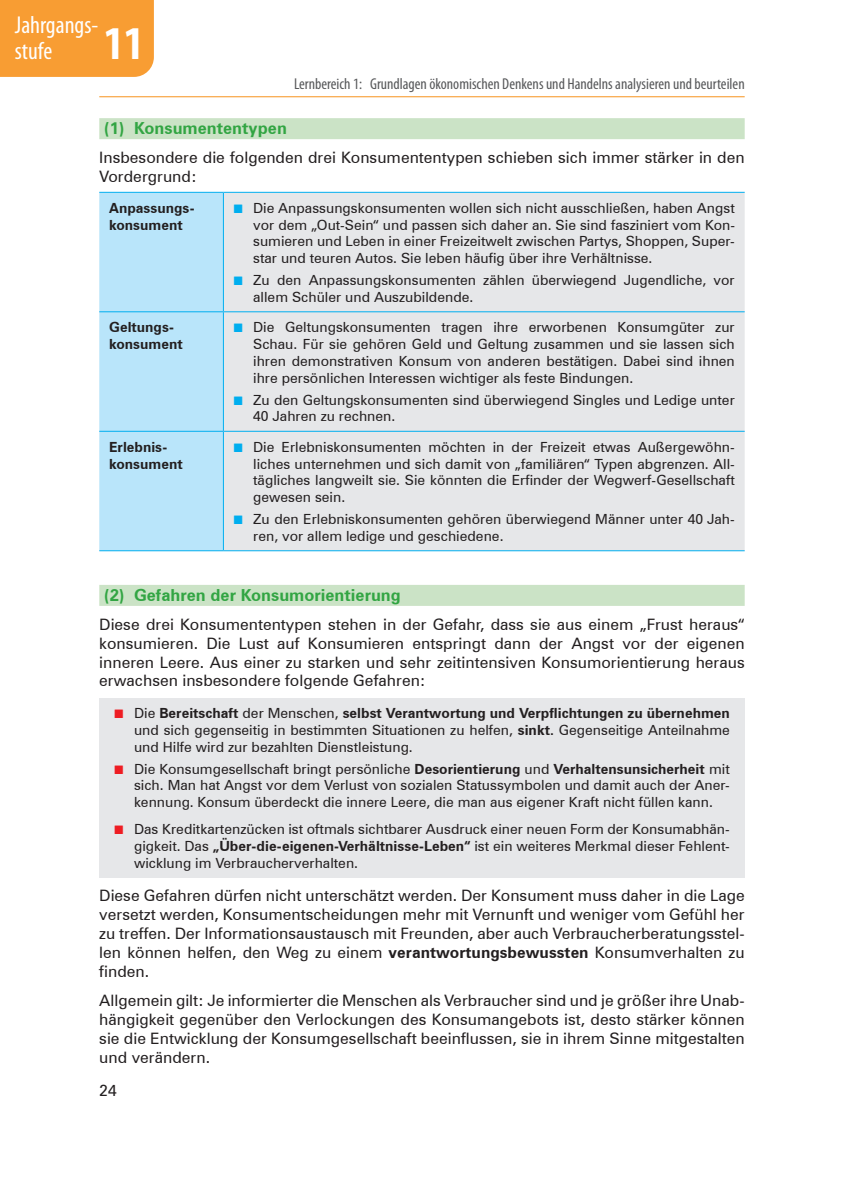
<style>
.page{position:relative;width:844px;height:1191px;background:#fff}
.page>*{position:absolute;margin:0;border:0;box-sizing:border-box;transform-origin:0 0}
.t1{font:condensed 24.5px/25.4px "Myriad Pro";color:#fff}
.t2{font:700 16.62px "Zurich BT";color:#32a543}
.t3{font:15.75px/18.9px "Zurich BT";color:#231f20;text-align:justify}
.t4{font:condensed 15.75px "Myriad Pro";color:#57585a}
.t5{font:14px/16.8px "Zurich BT";color:#231f20;text-align:justify}
.t6{font:700 14px/16.8px "Zurich BT";color:#231f20}
.s1{font-weight:700;font-size:47.25px}
.s2{font-family:"Uni Math";font-size:12.25px;color:#00aeef}
.s3{font-family:"Uni Math";font-size:12.25px;color:#ee1d23}
.s4{font-weight:700}
</style>
<div class="page">
<div style="left:0;top:0;width:154px;height:77px;background:#f89d33"></div>
<hr style="left:99px;top:96px;width:645px;height:1px;background:#f7931d">
<div style="left:99px;top:118px;width:645px;height:21px;background:#cbe3c6"></div>
<div style="left:99px;top:585px;width:645px;height:21px;background:#cbe3c6"></div>
<div style="left:99px;top:697px;width:645px;height:65px;background:#e6e7e9"></div>
<div style="left:99px;top:753px;width:645px;height:65px;background:#e6e7e9"></div>
<div style="left:99px;top:813px;width:645px;height:65px;background:#e6e7e9"></div>
<div style="left:99px;top:193px;width:124px;height:357px;background:#b9e5fa"></div>
<div style="left:224px;top:193px;width:520px;height:357px;background:#e6e7e9"></div>
<hr style="left:99px;top:192px;width:124px;height:1px;background:#00aeef">
<hr style="left:223px;top:193px;width:1px;height:118px;background:#00aeef">
<hr style="left:99px;top:311px;width:124px;height:1px;background:#00aeef">
<hr style="left:223px;top:312px;width:1px;height:119px;background:#00aeef">
<hr style="left:99px;top:431px;width:124px;height:1px;background:#00aeef">
<hr style="left:223px;top:432px;width:1px;height:118px;background:#00aeef">
<hr style="left:99px;top:550px;width:124px;height:1px;background:#00aeef">
<hr style="left:223px;top:192px;width:521px;height:1px;background:#00aeef">
<hr style="left:223px;top:431px;width:521px;height:1px;background:#00aeef">
<hr style="left:223px;top:550px;width:521px;height:1px;background:#00aeef">
<hr style="left:223px;top:311px;width:521px;height:1px;background:#00aeef">
<h1 class="t1" style="left:15px;top:14px;width:130px">Jahrgangs-<br>stufe <span class="s1">11</span></h1>
<p class="t4" style="left:294px;top:78px;width:452px">Lernbereich 1: Grundlagen ökonomischen Denkens und Handelns analysieren und beurteilen</p>
<p class="t2" style="left:104px;top:118px;width:184px">(1) Konsumententypen</p>
<p class="t3" style="left:99px;top:148px;width:646px">Insbesondere die folgenden drei Konsumententypen schieben sich immer stärker in den<br>Vordergrund:</p>
<p class="t6" style="left:109px;top:199px;width:87px">Anpassungs&shy;konsument</p>
<p class="t5" style="left:253px;top:199px;width:483px;text-indent:-20px"><span class="s2">■</span> Die Anpassungskonsumenten wollen sich nicht ausschließen, haben Angst vor dem „Out-Sein“ und passen sich daher an. Sie sind fasziniert vom Kon&shy;sumieren und Leben in einer Freizeitwelt zwischen Partys, Shoppen, Super&shy;star und teuren Autos. Sie leben häufig über ihre Verhältnisse.</p>
<p class="t5" style="left:253px;top:271px;width:483px;text-indent:-20px"><span class="s2">■</span> Zu den Anpassungskonsumenten zählen überwiegend Jugendliche, vor allem Schüler und Auszubildende.</p>
<p class="t6" style="left:109px;top:319px;width:75px">Geltungs&shy;konsument</p>
<p class="t5" style="left:253px;top:319px;width:483px;text-indent:-20px"><span class="s2">■</span> Die Geltungskonsumenten tragen ihre erworbenen Konsumgüter zur Schau. Für sie gehören Geld und Geltung zusammen und sie lassen sich ihren demonstrativen Konsum von anderen bestätigen. Dabei sind ihnen ihre persönlichen Interessen wichtiger als feste Bindungen.</p>
<p class="t5" style="left:253px;top:391px;width:483px;text-indent:-20px"><span class="s2">■</span> Zu den Geltungskonsumenten sind überwiegend Singles und Ledige unter<br>40 Jahren zu rechnen.</p>
<p class="t6" style="left:109px;top:438px;width:75px">Erlebnis&shy;konsument</p>
<p class="t5" style="left:253px;top:438px;width:483px;text-indent:-20px"><span class="s2">■</span> Die Erlebniskonsumenten möchten in der Freizeit etwas Außergewöhn&shy;liches unternehmen und sich damit von „familiären“ Typen abgrenzen. All&shy;tägliches langweilt sie. Sie könnten die Erfinder der Wegwerf-Gesellschaft gewesen sein.</p>
<p class="t5" style="left:253px;top:510px;width:483px;text-indent:-20px"><span class="s2">■</span> Zu den Erlebniskonsumenten gehören überwiegend Männer unter 40 Jah&shy;ren, vor allem ledige und geschiedene.</p>
<p class="t2" style="left:104px;top:585px;width:298px">(2) Gefahren der Konsumorientierung</p>
<p class="t3" style="left:99px;top:614px;width:647px">Diese drei Konsumententypen stehen in der Gefahr, dass sie aus einem „Frust heraus“ konsumieren. Die Lust auf Konsumieren entspringt dann der Angst vor der eigenen inneren Leere. Aus einer zu starken und sehr zeitintensiven Konsumorientierung heraus erwachsen insbesondere folgende Gefahren:</p>
<p class="t5" style="left:134px;top:704px;width:597px;text-indent:-20px"><span class="s3">■</span> Die <span class="s4">Bereitschaft</span> der Menschen, <span class="s4">selbst Verantwortung und Verpflichtungen zu übernehmen </span>und sich gegenseitig in bestimmten Situationen zu helfen, <span class="s4">sinkt.</span> Gegenseitige Anteilnahme und Hilfe wird zur bezahlten Dienstleistung.</p>
<p class="t5" style="left:134px;top:760px;width:597px;text-indent:-20px"><span class="s3">■</span> Die Konsumgesellschaft bringt persönliche <span class="s4">Desorientierung</span> und <span class="s4">Verhaltensunsicherheit</span> mit sich. Man hat Angst vor dem Verlust von sozialen Statussymbolen und damit auch der Aner&shy;kennung. Konsum überdeckt die innere Leere, die man aus eigener Kraft nicht füllen kann.</p>
<p class="t5" style="left:134px;top:820px;width:597px;text-indent:-20px"><span class="s3">■</span> Das Kreditkartenzücken ist oftmals sichtbarer Ausdruck einer neuen Form der Konsumabhän&shy;gigkeit. Das <span class="s4">„Über-die-eigenen-Verhältnisse-Leben“</span> ist ein weiteres Merkmal dieser Fehlent&shy;wicklung im Verbraucherverhalten.</p>
<p class="t3" style="left:99px;top:886px;width:646px">Diese Gefahren dürfen nicht unterschätzt werden. Der Konsument muss daher in die Lage versetzt werden, Konsumentscheidungen mehr mit Vernunft und weniger vom Gefühl her zu treffen. Der Informationsaustausch mit Freunden, aber auch Verbraucherberatungsstel&shy;len können helfen, den Weg zu einem <span class="s4">verantwortungsbewussten</span> Konsumverhalten zu finden.</p>
<p class="t3" style="left:99px;top:990px;width:646px">Allgemein gilt: Je informierter die Menschen als Verbraucher sind und je größer ihre Unab&shy;hängigkeit gegenüber den Verlockungen des Konsumangebots ist, desto stärker können sie die Entwicklung der Konsumgesellschaft beeinflussen, sie in ihrem Sinne mitgestalten und verändern.</p>
<p class="t3" style="left:99px;top:1081px;width:19px">24</p>
</div>
